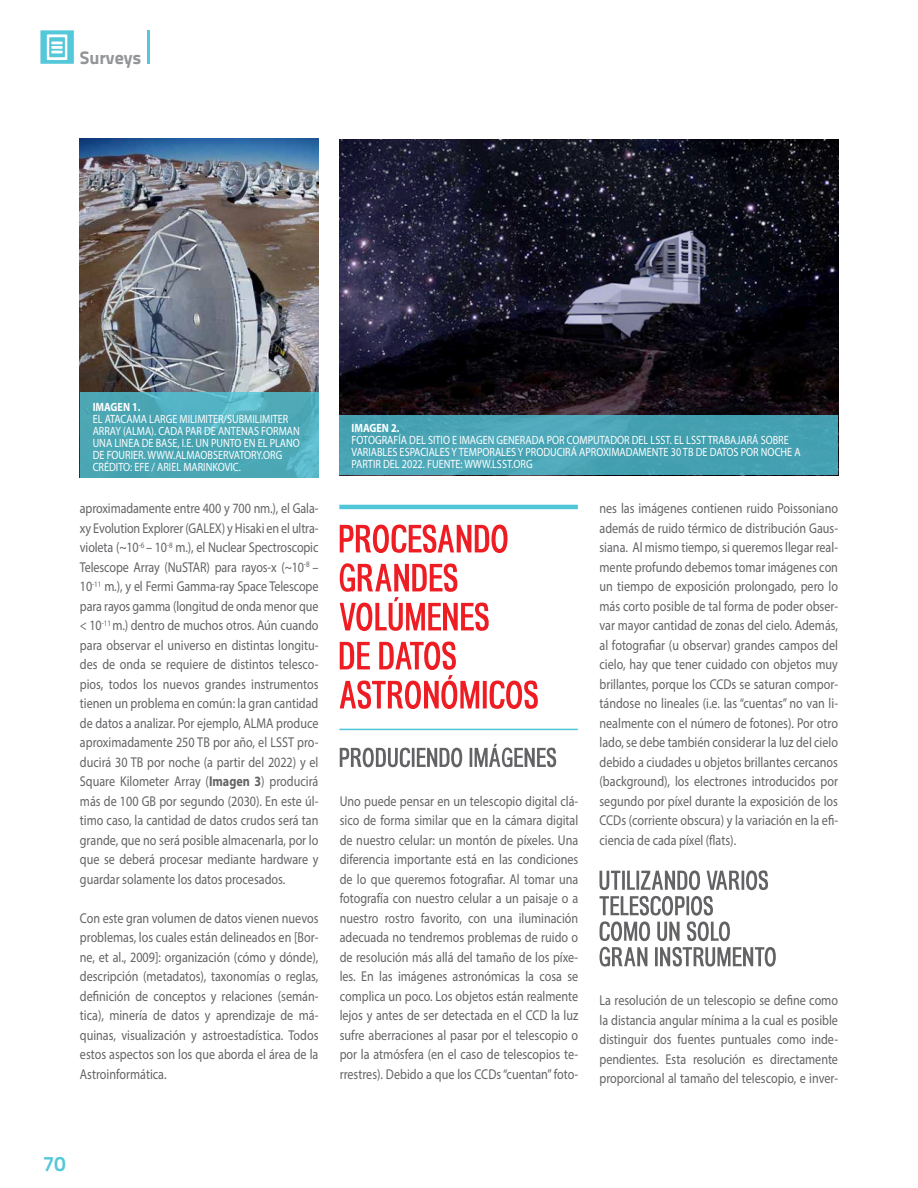
<style>
.page{position:relative;width:918px;height:1188px;background:#fff}
.page>*{position:absolute;margin:0;border:0;box-sizing:border-box;transform-origin:0 0}
.t1{font:21px "Titillium Text 25 L 800 wt";color:#54c7d9}
.t2{font:18px "Titillium Text 25 L 999 wt";color:#939598}
.Parrafos{font:14.25px/19.5px "Myriad Pro";color:#636366;text-align:justify;scale:.85 1}
.t3{font:12px/12px "Myriad Pro";color:#fff;scale:.85 1}
.t4{font:700 12px "Myriad Pro";color:#fff;scale:.85 1}
.s1{font-weight:700}
</style>
<div class="page">
<hr style="left:339px;top:505px;width:239px;height:4px;background:#50c6d9">
<hr style="left:339px;top:729px;width:239px;height:1px;background:#50c6d9">
<hr style="left:148px;top:30px;width:2px;height:34px;background:#54c7d9">
<svg style="left:340px;top:525px;width:167px;height:28px"></svg>
<svg style="left:340px;top:563px;width:149px;height:68px"></svg>
<svg style="left:340px;top:642px;width:198px;height:67px"></svg>
<svg style="left:340px;top:744px;width:216px;height:23px"></svg>
<svg style="left:600px;top:870px;width:168px;height:20px"></svg>
<svg style="left:600px;top:896px;width:130px;height:45px"></svg>
<svg style="left:600px;top:947px;width:176px;height:20px"></svg>
<img style="left:80px;top:139px;width:239px;height:253px">
<svg style="left:80px;top:392px;width:239px;height:85px;background:#4daab8"></svg>
<img style="left:339px;top:140px;width:499px;height:335px">
<div style="left:340px;top:416px;width:498px;height:59px;background:#47a2b3"></div>
<svg style="left:40px;top:30px;width:34px;height:34px"></svg>
<p class="t2" style="left:80px;top:43px;width:63px">Surveys</p>
<p class="t4" style="left:93px;top:399px;width:58px">IMAGEN 1.</p>
<p class="t3" style="left:93px;top:412px;width:245px">EL ATACAMA LARGE MILIMITER/SUBMILIMITER ARRAY (ALMA). CADA PAR DE ANTENAS FORMAN UNA LINEA DE BASE, I.E. UN PUNTO EN EL PLANO DE FOURIER. WWW.ALMAOBSERVATORY.ORG CRÉDITO: EFE / ARIEL MARINKOVIC.</p>
<p class="t4" style="left:352px;top:420px;width:58px">IMAGEN 2.</p>
<p class="t3" style="left:352px;top:434px;width:530px">FOTOGRAFÍA DEL SITIO E IMAGEN GENERADA POR COMPUTADOR DEL LSST. EL LSST TRABAJARÁ SOBRE<br>VARIABLES ESPACIALES Y TEMPORALES Y PRODUCIRÁ APROXIMADAMENTE 30 TB DE DATOS POR NOCHE A<br>PARTIR DEL 2022. FUENTE: WWW.LSST.ORG</p>
<p class="Parrafos" style="left:80px;top:498px;width:282px">aproximadamente entre 400 y 700 nm.), el Gala&shy;xy Evolution Explorer (GALEX) y Hisaki en el ultra&shy;violeta (~10<sup>-6</sup> – 10<sup>-8</sup> m.), el Nuclear Spectroscopic Telescope Array (NuSTAR) para rayos-x (~10<sup>-8</sup> – 10<sup>-11</sup> m.), y el Fermi Gamma-ray Space Telescope para rayos gamma (longitud de onda menor que &lt; 10<sup>-11</sup> m.) dentro de muchos otros. Aún cuando para observar el universo en distintas longitu&shy;des de onda se requiere de distintos telesco&shy;pios, todos los nuevos grandes instrumentos tienen un problema en común: la gran cantidad de datos a analizar. Por ejemplo, ALMA produce aproximadamente 250 TB por año, el LSST pro&shy;ducirá 30 TB por noche (a partir del 2022) y el Square Kilometer Array (<span class="s1">Imagen 3</span>) producirá más de 100 GB por segundo (2030). En este úl&shy;timo caso, la cantidad de datos crudos será tan grande, que no será posible almacenarla, por lo que se deberá procesar mediante hardware y guardar solamente los datos procesados.</p>
<p class="Parrafos" style="left:80px;top:908px;width:282px">Con este gran volumen de datos vienen nuevos problemas, los cuales están delineados en [Bor&shy;ne, et al., 2009]: organización (cómo y dónde), descripción (metadatos), taxonomías o reglas, definición de conceptos y relaciones (semán&shy;tica), minería de datos y aprendizaje de má&shy;quinas, visualización y astroestadística. Todos estos aspectos son los que aborda el área de la Astroinformática.</p>
<p class="Parrafos" style="left:340px;top:791px;width:282px">Uno puede pensar en un telescopio digital clá&shy;sico de forma similar que en la cámara digital de nuestro celular: un montón de píxeles. Una diferencia importante está en las condiciones de lo que queremos fotografiar. Al tomar una fotografía con nuestro celular a un paisaje o a nuestro rostro favorito, con una iluminación adecuada no tendremos problemas de ruido o de resolución más allá del tamaño de los píxe&shy;les. En las imágenes astronómicas la cosa se complica un poco. Los objetos están realmente lejos y antes de ser detectada en el CCD la luz sufre aberraciones al pasar por el telescopio o por la atmósfera (en el caso de telescopios te&shy;rrestres). Debido a que los CCDs “cuentan” foto-</p>
<p class="Parrafos" style="left:600px;top:498px;width:282px">nes las imágenes contienen ruido Poissoniano además de ruido térmico de distribución Gaus&shy;siana. Al mismo tiempo, si queremos llegar real&shy;mente profundo debemos tomar imágenes con un tiempo de exposición prolongado, pero lo más corto posible de tal forma de poder obser&shy;var mayor cantidad de zonas del cielo. Además, al fotografiar (u observar) grandes campos del cielo, hay que tener cuidado con objetos muy brillantes, porque los CCDs se saturan compor&shy;tándose no lineales (i.e. las “cuentas” no van li&shy;nealmente con el número de fotones). Por otro lado, se debe también considerar la luz del cielo debido a ciudades u objetos brillantes cercanos (background), los electrones introducidos por segundo por píxel durante la exposición de los CCDs (corriente obscura) y la variación en la efi&shy;ciencia de cada píxel (flats).</p>
<p class="Parrafos" style="left:600px;top:991px;width:282px">La resolución de un telescopio se define como la distancia angular mínima a la cual es posible distinguir dos fuentes puntuales como inde&shy;pendientes. Esta resolución es directamente proporcional al tamaño del telescopio, e inver-</p>
<h1 class="t1" style="left:43px;top:1147px;width:24px">70</h1>
</div>
